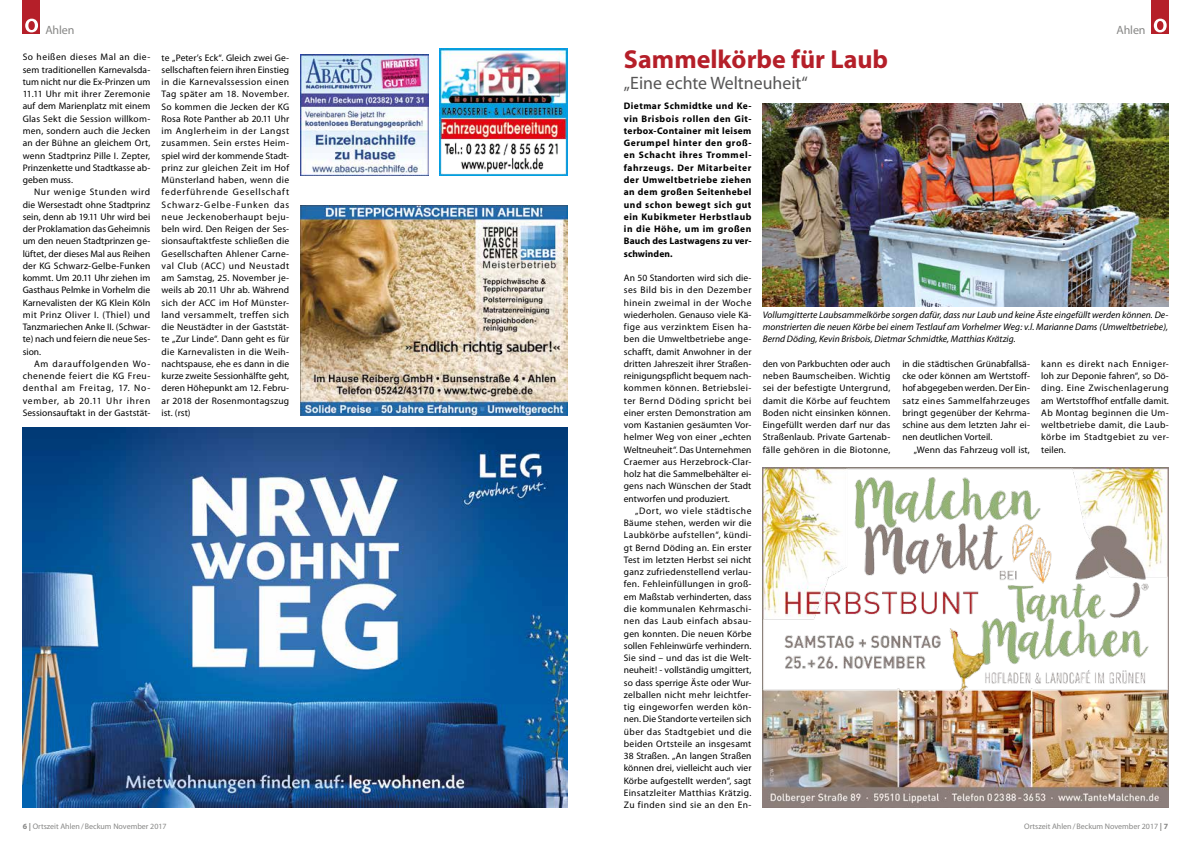
<style>
.page{position:relative;width:1191px;height:842px;background:#fff}
.page>*{position:absolute;margin:0;border:0;box-sizing:border-box;transform-origin:0 0}
.t1{font:700 26px "Myriad";color:#b51f29}
.t2{font:18px "Myriad";color:#575656}
.t3{font:12px "Myriad";letter-spacing:-.01em;color:#878786}
.t4{font:9.5px/12.3px "Myriad";letter-spacing:.015em;color:#000;text-align:justify}
.t5{font:700 9.5px/12.3px "Myriad";letter-spacing:.01em;color:#000;text-align:justify}
.t6{font:italic 9.5px/12.3px "Myriad";color:#000;text-align:justify}
.t7{font:8px "Myriad";color:#878786}
.s1{font-weight:700}
</style>
<div class="page">
<div style="left:1151px;top:0;width:17px;height:34px;background:#b51f29"></div>
<svg style="left:1153px;top:19px;width:13px;height:13px"></svg>
<div style="left:23px;top:0;width:17px;height:34px;background:#b51f29"></div>
<svg style="left:25px;top:19px;width:13px;height:13px"></svg>
<img style="left:763px;top:103px;width:405px;height:203px">
<img style="left:763px;top:468px;width:405px;height:340px">
<img style="left:23px;top:428px;width:544px;height:380px">
<img style="left:301px;top:206px;width:266px;height:210px">
<img style="left:439px;top:48px;width:128px;height:128px">
<img style="left:301px;top:55px;width:127px;height:121px">
<p class="t3" style="left:45px;top:24px;width:31px">Ahlen</p>
<p class="t3" style="left:1116px;top:24px;width:31px">Ahlen</p>
<p class="t4" style="left:23px;top:52px;width:129px">So heißen dieses Mal an die&shy;sem traditionellen Karnevalsda&shy;tum nicht nur die Ex-Prinzen um 11.11 Uhr mit ihrer Zeremonie auf dem Marienplatz mit einem Glas Sekt die Session willkom&shy;men, sondern auch die Jecken an der Bühne an gleichem Ort, wenn Stadtprinz Pille I. Zepter, Prinzenkette und Stadtkasse ab&shy;geben muss.</p>
<p class="t4" style="left:23px;top:186px;width:129px;text-indent:11px">Nur wenige Stunden wird die Wersestadt ohne Stadtprinz sein, denn ab 19.11 Uhr wird bei der Proklamation das Geheimnis um den neuen Stadtprinzen ge&shy;lüftet, der dieses Mal aus Reihen der KG Schwarz-Gelbe-Funken kommt. Um 20.11 Uhr ziehen im Gasthaus Pelmke in Vorhelm die Karnevalisten der KG Klein Köln mit Prinz Oliver I. (Thiel) und Tanzmariechen Anke II. (Schwar&shy;te) nach und feiern die neue Ses&shy;sion.</p>
<p class="t4" style="left:23px;top:358px;width:129px;text-indent:11px">Am darauffolgenden Wo&shy;chenende feiert die KG Freu&shy;denthal am Freitag, 17. No&shy;vember, ab 20.11 Uhr ihren Sessionsauftakt in der Gaststät-</p>
<p class="t4" style="left:162px;top:52px;width:129px">te „Peter’s Eck“. Gleich zwei Ge&shy;sellschaften feiern ihren Einstieg in die Karnevalssession einen Tag später am 18. November.<br>So kommen die Jecken der KG Rosa Rote Panther ab 20.11 Uhr im Anglerheim in der Langst zusammen. Sein erstes Heim&shy;spiel wird der kommende Stadt&shy;prinz zur gleichen Zeit im Hof Münsterland haben, wenn die federführende Gesellschaft Schwarz-Gelbe-Funken das neue Jeckenoberhaupt beju&shy;beln wird. Den Reigen der Ses&shy;sionsauftaktfeste schließen die Gesellschaften Ahlener Carne&shy;val Club (ACC) und Neustadt am Samstag, 25. November je&shy;weils ab 20.11 Uhr ab. Während sich der ACC im Hof Münster&shy;land versammelt, treffen sich die Neustädter in der Gaststät&shy;te „Zur Linde“. Dann geht es für die Karnevalisten in die Weih&shy;nachtspause, ehe es dann in die kurze zweite Sessionhälfte geht, deren Höhepunkt am 12. Febru&shy;ar 2018 der Rosenmontagszug ist. (rst)</p>
<h1 class="t1" style="left:624px;top:46px;width:266px">Sammelkörbe für Laub</h1>
<h2 class="t2" style="left:624px;top:74px;width:185px">„Eine echte Weltneuheit“</h2>
<p class="t5" style="left:624px;top:100px;width:129px">Dietmar Schmidtke und Ke&shy;vin Brisbois rollen den Git&shy;terbox-Container mit leisem Gerumpel hinter den groß&shy;en Schacht ihres Trommel&shy;fahrzeugs. Der Mitarbeiter der Umweltbetriebe ziehen an dem großen Seitenhebel und schon bewegt sich gut ein Kubikmeter Herbstlaub in die Höhe, um im großen Bauch des Lastwagens zu ver&shy;schwinden.</p>
<p class="t4" style="left:624px;top:272px;width:129px">An 50 Standorten wird sich die&shy;ses Bild bis in den Dezember hinein zweimal in der Woche wiederholen. Genauso viele Kä&shy;fige aus verzinktem Eisen ha&shy;ben die Umweltbetriebe ange&shy;schafft, damit Anwohner in der dritten Jahreszeit ihrer Straßen&shy;reinigungspflicht bequem nach&shy;kommen können. Betriebslei&shy;ter Bernd Döding spricht bei einer ersten Demonstration am vom Kastanien gesäumten Vor&shy;helmer Weg von einer „echten Weltneuheit“. Das Unternehmen Craemer aus Herzebrock-Clar&shy;holz hat die Sammelbehälter ei&shy;gens nach Wünschen der Stadt entworfen und produziert.</p>
<p class="t4" style="left:624px;top:505px;width:129px;text-indent:11px">„Dort, wo viele städtische Bäume stehen, werden wir die Laubkörbe aufstellen“, kündi&shy;gt Bernd Döding an. Ein erster Test im letzten Herbst sei nicht ganz zufriedenstellend verlau&shy;fen. Fehleinfüllungen in groß&shy;em Maßstab verhinderten, dass die kommunalen Kehrmaschi&shy;nen das Laub einfach absau&shy;gen konnten. Die neuen Körbe sollen Fehleinwürfe verhindern.<br>Sie sind – und das ist die Welt&shy;neuheit! - vollständig umgittert, so dass sperrige Äste oder Wur&shy;zelballen nicht mehr leichtfer&shy;tig eingeworfen werden kön&shy;nen. Die Standorte verteilen sich über das Stadtgebiet und die beiden Ortsteile an insgesamt 38 Straßen. „An langen Straßen können drei, vielleicht auch vier Körbe aufgestellt werden“, sagt Einsatzleiter Matthias Krätzig.<br>Zu finden sind sie an den En-</p>
<p class="t6" style="left:763px;top:309px;width:407px">Vollumgitterte Laubsammelkörbe sorgen dafür, dass nur Laub und keine Äste eingefüllt werden können. De&shy;monstrierten die neuen Körbe bei einem Testlauf am Vorhelmer Weg: v.l. Marianne Dams (Umweltbetriebe), Bernd Döding, Kevin Brisbois, Dietmar Schmidtke, Matthias Krätzig.</p>
<p class="t4" style="left:902px;top:358px;width:129px">in die städtischen Grünabfallsä&shy;cke oder können am Wertstoff&shy;hof abgegeben werden. Der Ein&shy;satz eines Sammelfahrzeuges bringt gegenüber der Kehrma&shy;schine aus dem letzten Jahr ei&shy;nen deutlichen Vorteil.</p>
<p class="t4" style="left:913px;top:444px;width:118px">„Wenn das Fahrzeug voll ist,</p>
<p class="t4" style="left:763px;top:358px;width:129px">den von Parkbuchten oder auch neben Baumscheiben. Wichtig sei der befestigte Untergrund, damit die Körbe auf feuchtem Boden nicht einsinken können.<br>Eingefüllt werden darf nur das Straßenlaub. Private Gartenab&shy;fälle gehören in die Biotonne,</p>
<p class="t4" style="left:1041px;top:358px;width:129px">kann es direkt nach Enniger&shy;loh zur Deponie fahren“, so Dö&shy;ding. Eine Zwischenlagerung am Wertstoffhof entfalle damit.<br>Ab Montag beginnen die Um&shy;weltbetriebe damit, die Laub&shy;körbe im Stadtgebiet zu ver&shy;teilen.</p>
<p class="t7" style="left:23px;top:823px;width:145px"><span class="s1">6 |</span> Ortszeit Ahlen/Beckum November 2017</p>
<p class="t7" style="left:1024px;top:823px;width:145px">Ortszeit Ahlen/Beckum November 2017 <span class="s1">| 7</span></p>
</div>
